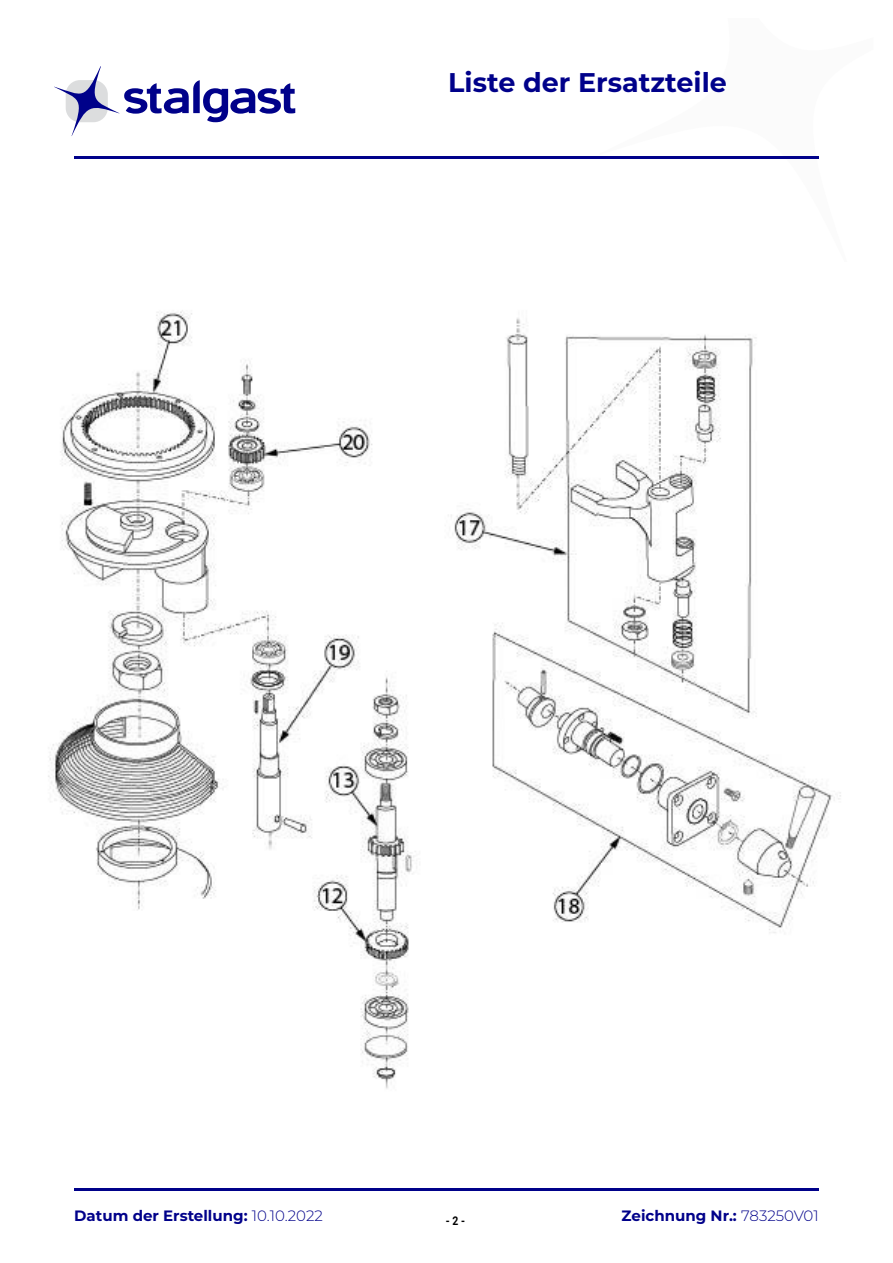
<style>
.page{position:relative;width:893px;height:1263px;background:#fff}
.page>*{position:absolute;margin:0;border:0;box-sizing:border-box;transform-origin:0 0}
.t1{font:700 27px "Montserrat";color:#00018a}
.t2{font:700 15px "Montserrat";color:#00018a}
.t3{font:700 12px "Roboto";color:#000;scale:.86 1}
.s1{font-weight:300}
</style>
<div class="page">
<svg style="left:54px;top:66px;width:241px;height:70px"></svg>
<hr style="left:74px;top:156px;width:745px;height:2px;background:#00018a">
<hr style="left:74px;top:1188px;width:745px;height:3px;background:#00018a">
<img style="left:48px;top:310px;width:793px;height:779px">
<h1 class="t1" style="left:448px;top:63px;width:280px">Liste der Ersatzteile</h1>
<p class="t2" style="left:74px;top:1205px;width:250px">Datum der Erstellung: <span class="s1">10.10.2022</span></p>
<p class="t3" style="left:446px;top:1212px;width:24px">- 2 -</p>
<p class="t2" style="left:622px;top:1205px;width:199px">Zeichnung Nr.: <span class="s1">783250V01</span></p>
</div>
